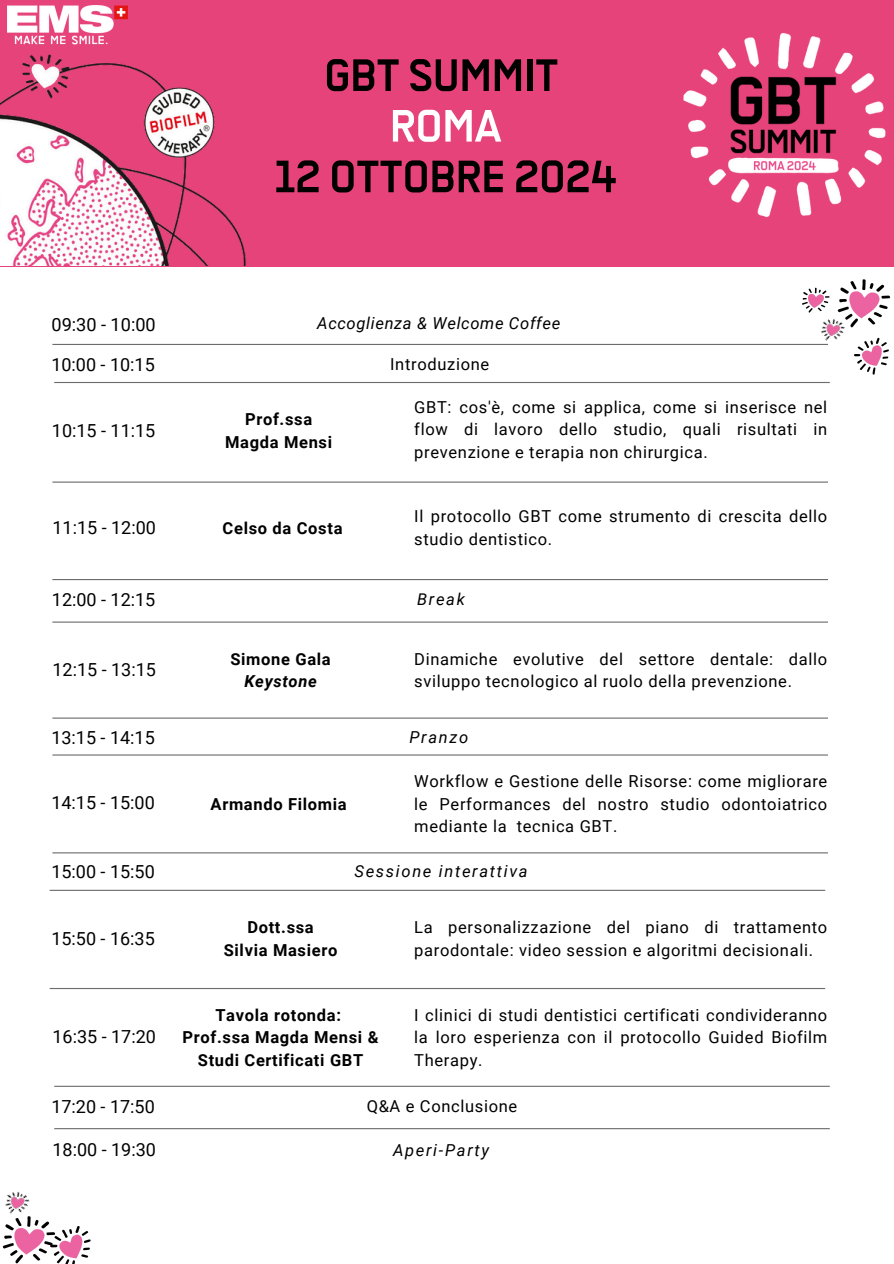
<style>
.page{position:relative;width:894px;height:1264px;background:#fff}
.page>*{position:absolute;margin:0;border:0;box-sizing:border-box;transform-origin:0 0}
.t1{font:700 51px/50.7px "Transbold Neue Euro";color:#000;text-align:center}
.t2{font:18.15px "Roboto";color:#000}
.t3{font:18px "Roboto";color:#000}
.t4{font:16.5px/22.5px "Roboto";letter-spacing:.04em;color:#000;text-align:justify}
.t5{font:700 16.5px/22.5px "Roboto";letter-spacing:.04em;color:#000;text-align:center}
.t6{font:italic 16.5px "Roboto";letter-spacing:.1em;color:#000}
.t7{font:italic 16.5px "Roboto";letter-spacing:.04em;color:#000}
.s1{color:#fff}
.s2{font-style:italic}
</style>
<div class="page">
<hr style="left:52px;top:344px;width:775px;height:1px;background:#6d6b6b">
<hr style="left:52px;top:481px;width:775px;height:1px;background:#6d6b6b">
<hr style="left:52px;top:579px;width:775px;height:1px;background:#6d6b6b">
<hr style="left:52px;top:621px;width:775px;height:1px;background:#6d6b6b">
<hr style="left:52px;top:717px;width:775px;height:1px;background:#6d6b6b">
<hr style="left:52px;top:754px;width:775px;height:1px;background:#6d6b6b">
<hr style="left:52px;top:852px;width:775px;height:1px;background:#6d6b6b">
<hr style="left:50px;top:889px;width:775px;height:1px;background:#6d6b6b">
<hr style="left:50px;top:987px;width:775px;height:2px;background:#6d6b6b">
<hr style="left:54px;top:1085px;width:775px;height:1px;background:#6d6b6b">
<div style="left:0;top:0;width:893px;height:267px;background:#e6437b"></div>
<img style="left:854px;top:338px;width:35px;height:37px">
<img style="left:815px;top:318px;width:29px;height:27px">
<img style="left:802px;top:287px;width:27px;height:26px">
<img style="left:2px;top:1219px;width:48px;height:44px">
<hr style="left:54px;top:382px;width:775px;height:1px;background:#6d6b6b">
<hr style="left:54px;top:1128px;width:775px;height:1px;background:#6d6b6b">
<img style="left:0;top:9px;width:246px;height:257px">
<img style="left:5px;top:1191px;width:26px;height:28px">
<img style="left:836px;top:279px;width:54px;height:50px">
<img style="left:50px;top:1226px;width:41px;height:37px">
<img style="left:8px;top:5px;width:119px;height:42px">
<img style="left:683px;top:33px;width:203px;height:184px">
<h3 class="t2" style="left:52px;top:314px;width:106px">09:30 - 10:00</h3>
<h1 class="t1" style="left:274px;top:49px;width:344px">GBT SUMMIT<br><span class="s1">ROMA<br></span>12 OTTOBRE 2024</h1>
<h2 class="t7" style="left:317px;top:314px;width:244px">Accoglienza &amp; Welcome Coffee</h2>
<p class="t3" style="left:51px;top:354px;width:105px">10:00 - 10:15</p>
<p class="t4" style="left:390px;top:353px;width:100px">Introduzione</p>
<p class="t3" style="left:52px;top:420px;width:105px">10:15 - 11:15</p>
<h2 class="t3" style="left:52px;top:517px;width:105px">11:15 - 12:00</h2>
<h3 class="t5" style="left:225px;top:408px;width:108px">Prof.ssa<br>Magda Mensi</h3>
<p class="t4" style="left:414px;top:396px;width:414px">GBT: cos'è, come si applica, come si inserisce nel flow di lavoro dello studio, quali risultati in prevenzione e terapia non chirurgica.</p>
<h2 class="t5" style="left:222px;top:516px;width:121px">Celso da Costa</h2>
<p class="t4" style="left:414px;top:505px;width:414px">Il protocollo GBT come strumento di crescita dello studio dentistico.</p>
<h3 class="t3" style="left:52px;top:589px;width:105px">12:00 - 12:15</h3>
<p class="t6" style="left:417px;top:590px;width:49px">Break</p>
<h2 class="t3" style="left:52px;top:659px;width:105px">12:15 - 13:15</h2>
<p class="t3" style="left:51px;top:727px;width:105px">13:15 - 14:15</p>
<h3 class="t3" style="left:51px;top:792px;width:105px">14:15 - 15:00</h3>
<h2 class="t3" style="left:51px;top:861px;width:105px">15:00 - 15:50</h2>
<p class="t3" style="left:51px;top:927px;width:105px">15:50 - 16:35</p>
<p class="t3" style="left:52px;top:1026px;width:105px">16:35 - 17:20</p>
<p class="t5" style="left:230px;top:648px;width:102px">Simone Gala<br><span class="s2">Keystone</span></p>
<h2 class="t4" style="left:414px;top:648px;width:414px">Dinamiche evolutive del settore dentale: dallo sviluppo tecnologico al ruolo della prevenzione.</h2>
<p class="t5" style="left:210px;top:793px;width:138px">Armando Filomia</p>
<h2 class="t6" style="left:409px;top:727px;width:60px">Pranzo</h2>
<h3 class="t4" style="left:414px;top:770px;width:414px">Workflow e Gestione delle Risorse: come migliorare le Performances del nostro studio odontoiatrico mediante la tecnica GBT.</h3>
<h3 class="t6" style="left:354px;top:861px;width:174px">Sessione interattiva</h3>
<h2 class="t5" style="left:224px;top:916px;width:115px">Dott.ssa<br>Silvia Masiero</h2>
<p class="t4" style="left:414px;top:916px;width:414px">La personalizzazione del piano di trattamento parodontale: video session e algoritmi decisionali.</p>
<h2 class="t5" style="left:183px;top:1003px;width:197px">Tavola rotonda:<br>Prof.ssa Magda Mensi &amp;<br>Studi Certificati GBT</h2>
<h2 class="t4" style="left:414px;top:1003px;width:414px">I clinici di studi dentistici certificati condivideranno la loro esperienza con il protocollo Guided Biofilm Therapy.</h2>
<p class="t3" style="left:51px;top:1096px;width:105px">17:20 - 17:50</p>
<p class="t4" style="left:366px;top:1095px;width:152px">Q&amp;A e Conclusione</p>
<h2 class="t3" style="left:52px;top:1138px;width:105px">18:00 - 19:30</h2>
<p class="t6" style="left:393px;top:1140px;width:97px">Aperi-Party</p>
</div>
